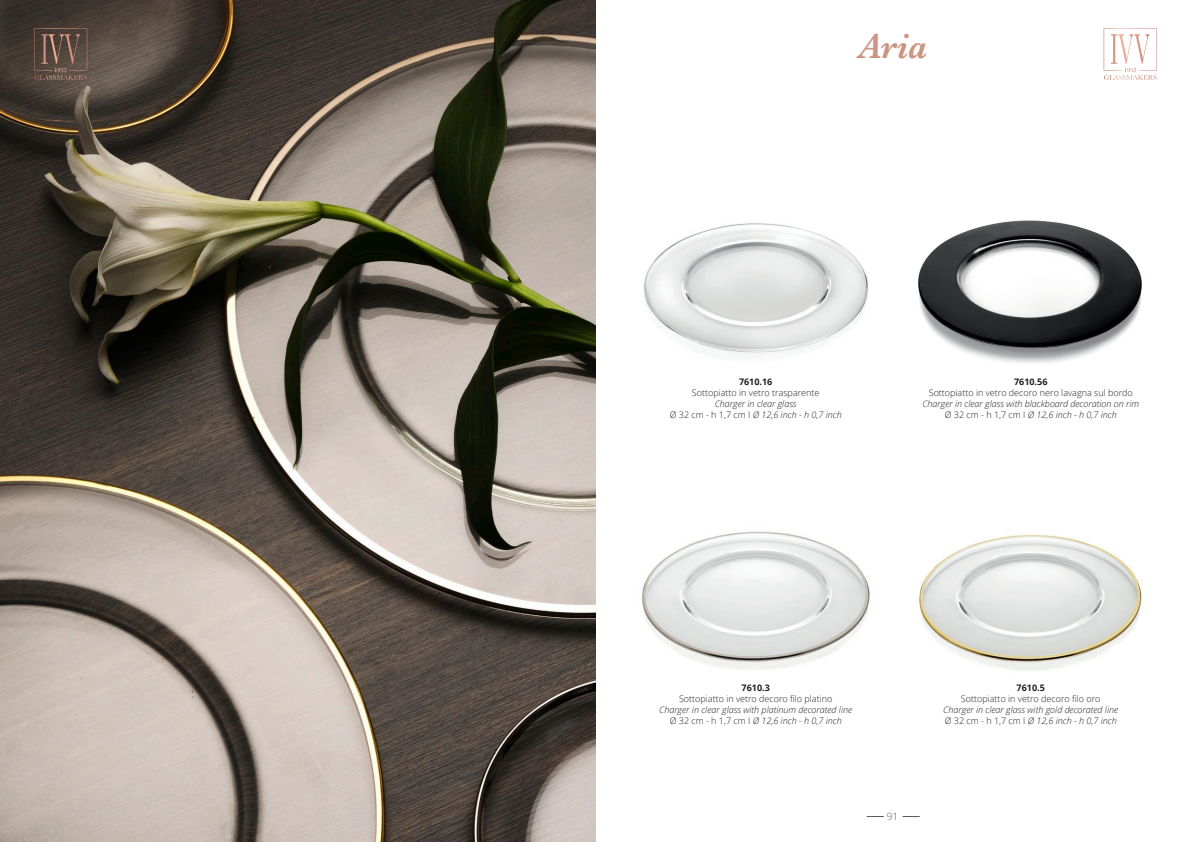
<style>
.page{position:relative;width:1191px;height:842px;background:#fff}
.page>*{position:absolute;margin:0;border:0;box-sizing:border-box;transform-origin:0 0}
.t1{font:italic 600 36px "Baskerville";color:#cc9482}
.t2{font:300 10px "Open Sans";color:#57585a}
.t3{font:italic 300 9px "Open Sans";color:#231f20}
.t4{font:300 9px "Open Sans";color:#231f20}
.t5{font:700 9px "Open Sans";color:#231f20}
.s1{font-style:normal}
</style>
<div class="page">
<svg style="left:866px;top:816px;width:17px;height:1px"></svg>
<svg style="left:902px;top:816px;width:17px;height:1px"></svg>
<svg style="left:1103px;top:28px;width:54px;height:44px"></svg>
<img style="left:642px;top:531px;width:228px;height:138px">
<img style="left:919px;top:534px;width:223px;height:136px">
<img style="left:644px;top:223px;width:224px;height:134px">
<img style="left:0;top:0;width:595px;height:842px">
<img style="left:918px;top:220px;width:224px;height:143px">
<svg style="left:34px;top:28px;width:53px;height:44px;background:#635046"></svg>
<p class="t1" style="left:859px;top:22px;width:70px">Aria</p>
<p class="t5" style="left:739px;top:375px;width:35px">7610.16</p>
<p class="t4" style="left:692px;top:386px;width:129px">Sottopiatto in vetro trasparente</p>
<p class="t3" style="left:715px;top:397px;width:83px">Charger in clear glass</p>
<p class="t3" style="left:669px;top:408px;width:174px"><span class="s1">Ø 32 cm - h 1,7 cm I</span> Ø 12,6 inch - h 0,7 inch</p>
<p class="t5" style="left:1014px;top:375px;width:35px">7610.56</p>
<p class="t4" style="left:928px;top:386px;width:205px">Sottopiatto in vetro decoro nero lavagna sul bordo</p>
<p class="t3" style="left:922px;top:397px;width:218px">Charger in clear glass with blackboard decoration on rim</p>
<p class="t3" style="left:944px;top:408px;width:174px"><span class="s1">Ø 32 cm - h 1,7 cm I</span> Ø 12,6 inch - h 0,7 inch</p>
<p class="t5" style="left:741px;top:682px;width:30px">7610.3</p>
<p class="t4" style="left:679px;top:693px;width:155px">Sottopiatto in vetro decoro filo platino</p>
<p class="t3" style="left:659px;top:704px;width:194px">Charger in clear glass with platinum decorated line</p>
<p class="t3" style="left:669px;top:715px;width:174px"><span class="s1">Ø 32 cm - h 1,7 cm I</span> Ø 12,6 inch - h 0,7 inch</p>
<p class="t2" style="left:887px;top:809px;width:13px">91</p>
<p class="t5" style="left:1016px;top:682px;width:30px">7610.5</p>
<p class="t4" style="left:961px;top:693px;width:141px">Sottopiatto in vetro decoro filo oro</p>
<p class="t3" style="left:943px;top:704px;width:176px">Charger in clear glass with gold decorated line</p>
<p class="t3" style="left:944px;top:715px;width:174px"><span class="s1">Ø 32 cm - h 1,7 cm I</span> Ø 12,6 inch - h 0,7 inch</p>
</div>
